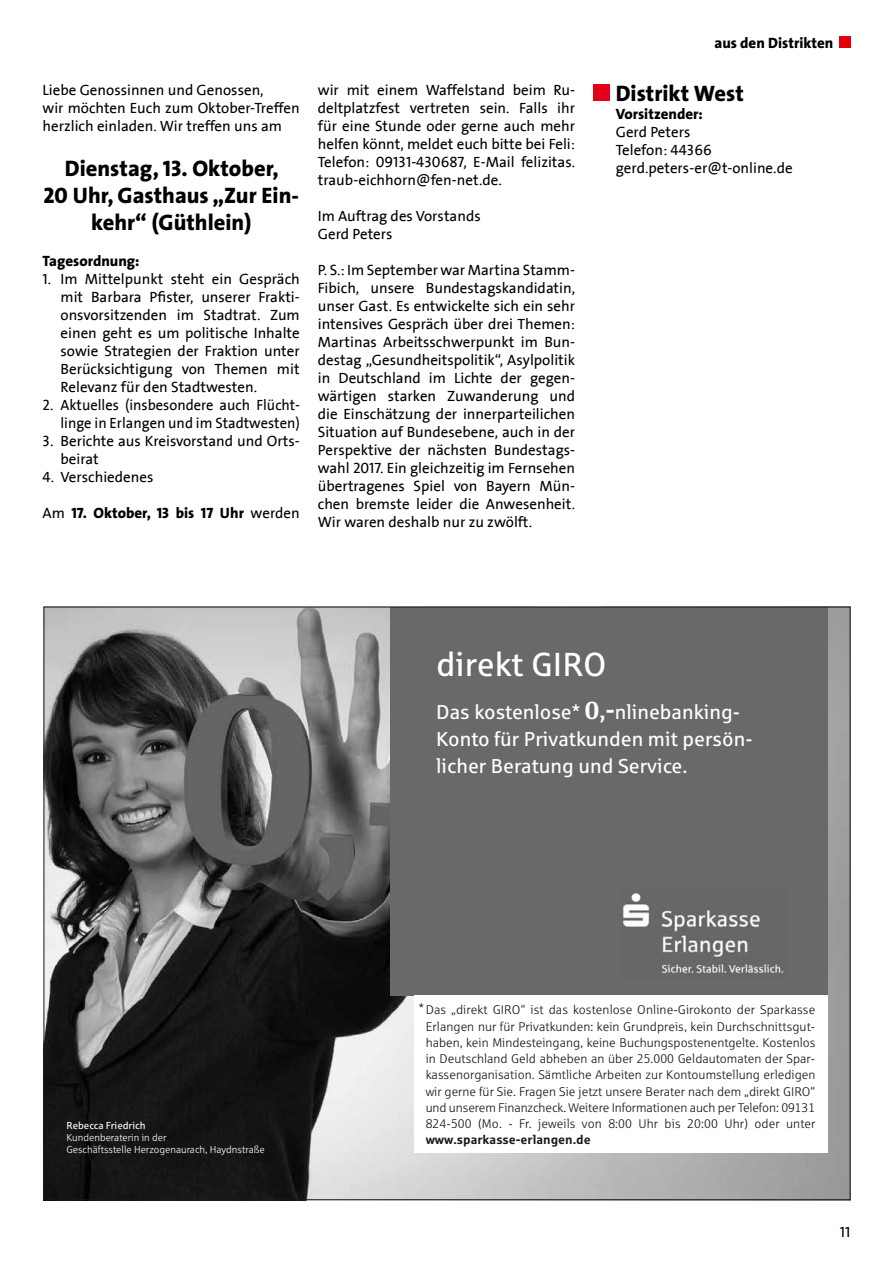
<style>
.page{position:relative;width:893px;height:1263px;background:#fff}
.page>*{position:absolute;margin:0;border:0;box-sizing:border-box;transform-origin:0 0}
.t1{font:33.3px "Sparkasse Rg";color:#fff}
.t2{font:800 22.5px/27px "The Sans";color:#000;text-align:center}
.t3{font:20.1px/26.8px "Sparkasse Rg";color:#fff}
.t4{font:15px/18px "SPD2002 The Sans";color:#000}
.t5{font:800 15px "The Sans";color:#000}
.t6{font:13.35px "Sparkasse Lt";color:#191919}
.t7{font:12.6px/16.2px "Sparkasse Lt";letter-spacing:.01em;color:#191919;text-align:justify}
.t8{font:700 12.6px "Sparkasse Rg";color:#191919}
.t9{font:10.05px/12px "Sparkasse Lt";color:#fff}
.t10{font:10.05px "Sparkasse Rg";color:#fff}
.s1{font-family:"The Sans Extra Bold Caps";font-weight:400}
.s2{font-family:"SPD2002 The Sans";font-weight:400}
.s3{font-family:"Sparkasse Serif";font-weight:700;font-size:25.05px}
</style>
<div class="page">
<div style="left:839px;top:37px;width:11px;height:11px;background:#e3000b"></div>
<div style="left:593px;top:84px;width:17px;height:17px;background:#e2001a"></div>
<img style="left:46px;top:609px;width:802px;height:589px">
<div style="left:390px;top:607px;width:437px;height:388px;background:#696969"></div>
<div style="left:414px;top:995px;width:413px;height:157px;background:#fff"></div>
<img style="left:623px;top:891px;width:161px;height:82px">
<p class="t4" style="left:43px;top:82px;width:259px">Liebe Genossinnen und Genossen,<br>wir möchten Euch zum Oktober-Treffen herzlich einladen. Wir treffen uns am</p>
<h2 class="t2" style="left:43px;top:155px;width:257px">Dienstag, <span class="s1">13.</span> Oktober,<br><span class="s1">20</span> Uhr, Gasthaus „Zur Ein&shy;kehr“ (Güthlein)</h2>
<p class="t5" style="left:43px;top:251px;width:99px">Tagesordnung:</p>
<p class="t4" style="left:61px;top:271px;width:241px;text-align:justify;text-indent:-18px">1. Im Mittelpunkt steht ein Gespräch mit Barbara Pfister, unserer Frakti&shy;onsvorsitzenden im Stadtrat. Zum einen geht es um politische Inhalte sowie Strategien der Fraktion unter Berücksichtigung von Themen mit Relevanz für den Stadtwesten.</p>
<p class="t4" style="left:43px;top:397px;width:259px;text-align:right">2. Aktuelles (insbesondere auch Flücht&shy;linge in Erlangen und im Stadtwesten)</p>
<p class="t4" style="left:61px;top:433px;width:241px;text-indent:-18px">3. Berichte aus Kreisvorstand und Orts&shy;beirat</p>
<p class="t4" style="left:43px;top:469px;width:112px">4. Verschiedenes</p>
<p class="t5" style="left:43px;top:503px;width:259px"><span class="s2">Am</span> <span class="s1">17.</span> Oktober, <span class="s1">13</span> bis <span class="s1">17</span> Uhr <span class="s2">werden</span></p>
<p class="t4" style="left:318px;top:82px;width:259px;text-align:justify">wir mit einem Waffelstand beim Ru&shy;deltplatzfest vertreten sein. Falls ihr für eine Stunde oder gerne auch mehr helfen könnt, meldet euch bitte bei Feli:<br>Telefon: 09131-430687, E-Mail felizitas. traub-eichhorn@fen-net.de.</p>
<p class="t4" style="left:318px;top:208px;width:164px">Im Auftrag des Vorstands<br>Gerd Peters</p>
<p class="t4" style="left:318px;top:262px;width:259px;text-align:justify">P. S.: Im September war Martina Stamm-Fibich, unsere Bundestagskandidatin, unser Gast. Es entwickelte sich ein sehr intensives Gespräch über drei Themen:<br>Martinas Arbeitsschwerpunkt im Bun&shy;destag „Gesundheitspolitik“, Asylpolitik in Deutschland im Lichte der gegen&shy;wärtigen starken Zuwanderung und die Einschätzung der innerparteilichen Situation auf Bundesebene, auch in der Perspektive der nächsten Bundestags&shy;wahl 2017. Ein gleichzeitig im Fernsehen übertragenes Spiel von Bayern Mün&shy;chen bremste leider die Anwesenheit.<br>Wir waren deshalb nur zu zwölft.</p>
<p class="t5" style="left:714px;top:33px;width:121px">aus den Distrikten</p>
<h2 class="t2" style="left:616px;top:80px;width:130px">Distrikt West</h2>
<p class="t5" style="left:616px;top:104px;width:88px">Vorsitzender:</p>
<p class="t4" style="left:616px;top:123px;width:178px">Gerd Peters<br>Telefon: 44366 gerd.peters-er@t-online.de</p>
<h1 class="t1" style="left:436px;top:644px;width:172px">direkt GIRO</h1>
<h3 class="t3" style="left:436px;top:698px;width:318px">Das kostenlose* <span class="s3">0,-</span>nlinebanking-<br>Konto für Privatkunden mit persön&shy;licher Beratung und Service.</h3>
<p class="t10" style="left:66px;top:1119px;width:81px">Rebecca Friedrich</p>
<p class="t9" style="left:66px;top:1131px;width:200px">Kundenberaterin in der<br>Geschäftsstelle Herzogenaurach, Haydnstraße</p>
<p class="t6" style="left:419px;top:1000px;width:7px">*</p>
<p class="t7" style="left:426px;top:1002px;width:391px">Das „direkt GIRO“ ist das kostenlose Online-Girokonto der Sparkasse Erlangen nur für Privatkunden: kein Grundpreis, kein Durchschnittsgut - haben, kein Mindesteingang, keine Buchungspostenentgelte. Kostenlos in Deutschland Geld abheben an über 25.000 Geldautomaten der Spar - kassenorganisation. Sämtliche Arbeiten zur Kontoumstellung erledigen wir gerne für Sie. Fragen Sie jetzt unsere Berater nach dem „direkt GIRO“ und unserem Finanzcheck. Weitere Informationen auch per Telefon: 09131<br>824-500 (Mo. - Fr. jeweils von 8:00 Uhr bis 20:00 Uhr) oder unter</p>
<p class="t8" style="left:426px;top:1132px;width:167px">www.sparkasse-erlangen.de</p>
<p class="t4" style="left:840px;top:1223px;width:12px">11</p>
</div>
